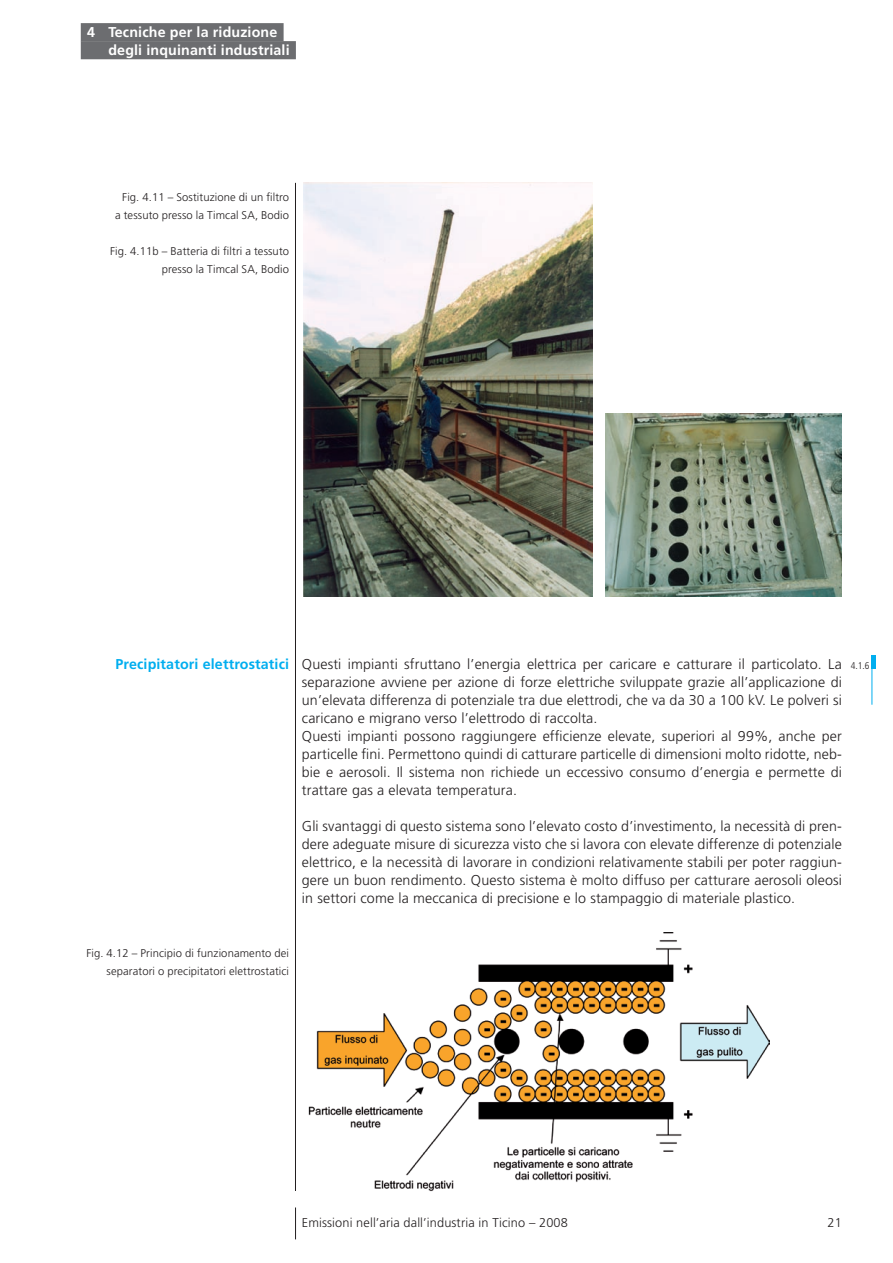
<style>
.page{position:relative;width:893px;height:1263px;background:#fff}
.page>*{position:absolute;margin:0;border:0;box-sizing:border-box;transform-origin:0 0}
.t1{font:300 14.25px/18px "Frutiger";letter-spacing:.01em;color:#231f20}
.t2{font:700 14.25px/18px "Frutiger";letter-spacing:.01em;color:#fff}
.t3{font:700 14.25px "Frutiger";letter-spacing:.01em;color:#00aeef}
.t4{font:300 12.75px "Frutiger";letter-spacing:.01em;color:#231f20}
.t5{font:300 11.25px/18px "Frutiger";letter-spacing:.01em;color:#231f20;text-align:right}
.t6{font:300 condensed 9.75px "Frutiger";color:#231f20}
</style>
<div class="page">
<hr style="left:295px;top:183px;width:1px;height:1008px;background:#231f20">
<hr style="left:295px;top:1207px;width:1px;height:32px;background:#231f20">
<div style="left:81px;top:23px;width:203px;height:18px;background:#6c6d70"></div>
<div style="left:81px;top:41px;width:215px;height:18px;background:#6c6d70"></div>
<img style="left:303px;top:183px;width:289px;height:414px">
<hr style="left:871px;top:662px;width:1px;height:43px;background:#00aeef">
<div style="left:871px;top:655px;width:5px;height:14px;background:#00aeef"></div>
<img style="left:308px;top:933px;width:461px;height:259px">
<img style="left:606px;top:413px;width:236px;height:184px">
<p class="t2" style="left:108px;top:23px;width:183px;text-indent:-21px">4 Tecniche per la riduzione degli inquinanti industriali</p>
<p class="t5" style="left:115px;top:188px;width:176px">Fig. 4.11 – Sostituzione di un filtro a tessuto presso la Timcal SA, Bodio</p>
<p class="t5" style="left:110px;top:242px;width:181px">Fig. 4.11b – Batteria di filtri a tessuto presso la Timcal SA, Bodio</p>
<p class="t3" style="left:116px;top:656px;width:175px">Precipitatori elettrostatici</p>
<p class="t1" style="left:302px;top:655px;width:542px">Questi impianti sfruttano l’energia elettrica per caricare e catturare il particolato. La separazione avviene per azione di forze elettriche sviluppate grazie all’applicazione di un’elevata differenza di potenziale tra due elettrodi, che va da 30 a 100 kV. Le polveri si caricano e migrano verso l’elettrodo di raccolta.<br>Questi impianti possono raggiungere efficienze elevate, superiori al 99%, anche per particelle fini. Permettono quindi di catturare particelle di dimensioni molto ridotte, neb&shy;bie e aerosoli. Il sistema non richiede un eccessivo consumo d’energia e permette di trattare gas a elevata temperatura.</p>
<p class="t1" style="left:302px;top:817px;width:542px;text-align:justify">Gli svantaggi di questo sistema sono l’elevato costo d’investimento, la necessità di pren&shy;dere adeguate misure di sicurezza visto che si lavora con elevate differenze di potenziale elettrico, e la necessità di lavorare in condizioni relativamente stabili per poter raggiun&shy;gere un buon rendimento. Questo sistema è molto diffuso per catturare aerosoli oleosi in settori come la meccanica di precisione e lo stampaggio di materiale plastico.</p>
<p class="t6" style="left:851px;top:660px;width:20px">4.1.6</p>
<p class="t5" style="left:86px;top:944px;width:204px">Fig. 4.12 – Principio di funzionamento dei separatori o precipitatori elettrostatici</p>
<p class="t4" style="left:302px;top:1215px;width:267px">Emissioni nell’aria dall’industria in Ticino – 2008</p>
<p class="t4" style="left:828px;top:1215px;width:16px">21</p>
</div>
